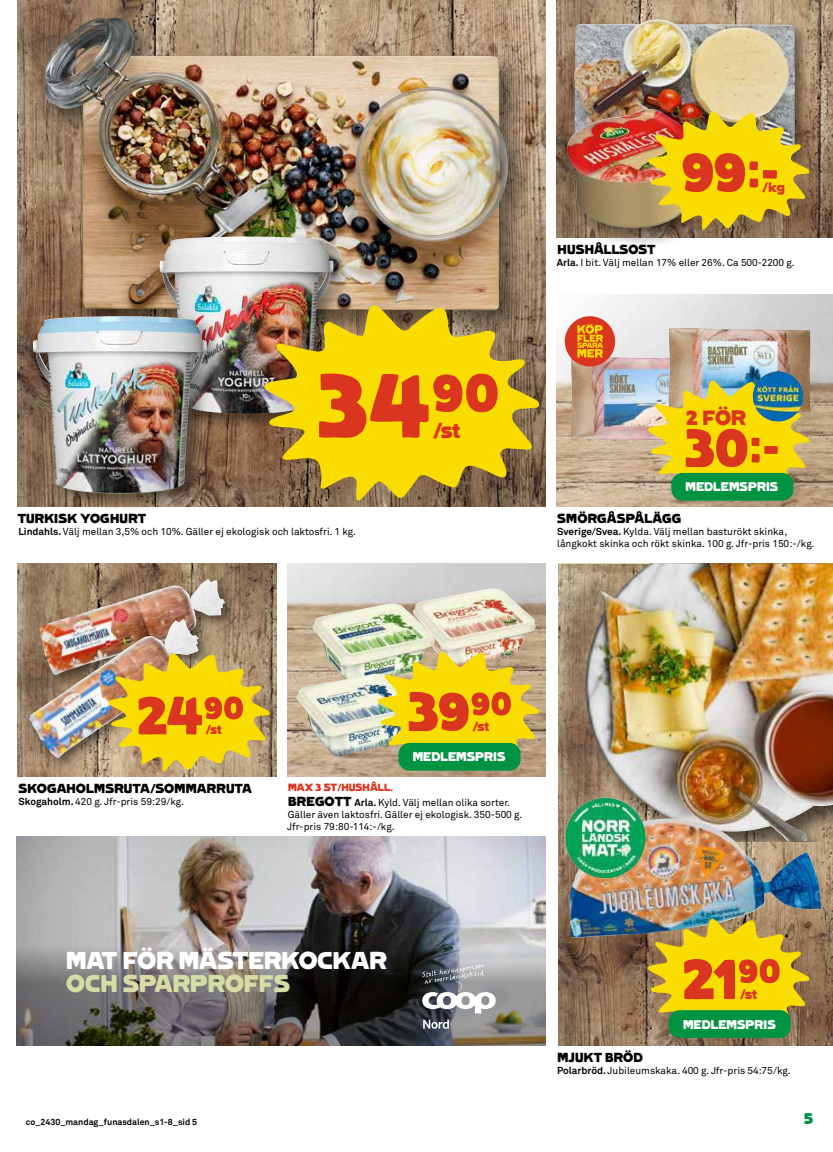
<style>
.page{position:relative;width:833px;height:1152px;background:#fff}
.page>*{position:absolute;margin:0;border:0;box-sizing:border-box;transform-origin:0 0}
.t1{font:87.62px "Coop New Regular Price";color:#da351e}
.t2{font:55.25px "Coop New Regular Price";color:#da351e}
.t3{font:54.62px "Coop New Regular Price";color:#da351e}
.t4{font:53.62px "Coop New Regular Price";color:#da351e}
.t5{font:52px "Coop New Regular Price";color:#da351e}
.t6{font:35px "Coop New";color:#da351e}
.t7{font:23.25px "Coop New";color:#fff}
.t8{font:23.25px "Coop New";color:#d5dca5}
.t9{font:22.12px "Coop New";color:#da351e}
.t10{font:21.88px "Coop New";color:#da351e}
.t11{font:21.5px "Coop New";color:#da351e}
.t12{font:20.75px "Coop New";color:#da351e}
.t13{font:19.88px "Coop New";color:#da351e}
.t14{font:15px "Coop New";color:#009341}
.t15{font:12.5px "Coop New";letter-spacing:.01em;color:#000}
.t16{font:12px "Coop New";color:#fff}
.t17{font:10px/12px "Akkurat";color:#000}
.t18{font:10px "Coop New";color:#da351e}
.t19{font:700 8.75px "Akkurat";color:#000}
.s1{font-weight:700}
.s2{font-family:"Coop New";font-size:12.5px}
</style>
<div class="page">
<img style="left:558px;top:564px;width:275px;height:481px">
<img style="left:287px;top:563px;width:259px;height:213px">
<img style="left:18px;top:0;width:528px;height:507px">
<img style="left:18px;top:563px;width:258px;height:213px">
<img style="left:556px;top:0;width:277px;height:237px">
<img style="left:556px;top:294px;width:277px;height:213px">
<div style="left:569px;top:15px;width:240px;height:170px;background:#000;opacity:.5"></div>
<img style="left:573px;top:19px;width:222px;height:92px">
<div style="left:560px;top:102px;width:161px;height:148px;background:#000;opacity:.5"></div>
<img style="left:567px;top:109px;width:131px;height:119px">
<img style="left:571px;top:357px;width:97px;height:84px">
<img style="left:668px;top:328px;width:142px;height:52px">
<img style="left:413px;top:588px;width:122px;height:63px">
<div style="left:35px;top:575px;width:204px;height:114px;background:#000;opacity:.5"></div>
<img style="left:72px;top:579px;width:136px;height:36px">
<div style="left:25px;top:615px;width:188px;height:157px;background:#000;opacity:.5"></div>
<img style="left:29px;top:619px;width:169px;height:139px">
<div style="left:565px;top:316px;width:50px;height:50px;background:#da351e;border-radius:50%"></div>
<svg style="left:577px;top:324px;width:26px;height:33px"></svg>
<svg style="left:648px;top:380px;width:162px;height:122px;background:#e2cb33"></svg>
<div style="left:671px;top:473px;width:122px;height:28px;background:#009341;border-radius:11px"></div>
<img style="left:753px;top:371px;width:50px;height:50px">
<img style="left:648px;top:111px;width:162px;height:122px">
<img style="left:312px;top:603px;width:123px;height:70px">
<img style="left:296px;top:673px;width:81px;height:83px">
<img style="left:377px;top:651px;width:163px;height:122px">
<div style="left:398px;top:743px;width:122px;height:27px;background:#009341;border-radius:11px"></div>
<svg style="left:108px;top:652px;width:162px;height:123px;background:#ddc030"></svg>
<div style="left:39px;top:12px;width:497px;height:327px;background:#000;opacity:.47"></div>
<img style="left:45px;top:18px;width:463px;height:292px">
<div style="left:155px;top:232px;width:197px;height:201px;background:#000;opacity:.47"></div>
<img style="left:160px;top:236px;width:173px;height:178px">
<div style="left:29px;top:312px;width:197px;height:201px;background:#000;opacity:.47"></div>
<img style="left:33px;top:316px;width:174px;height:177px">
<img style="left:264px;top:304px;width:276px;height:202px">
<img style="left:16px;top:836px;width:530px;height:90px">
<img style="left:16px;top:926px;width:530px;height:119px">
<svg style="left:422px;top:964px;width:74px;height:49px"></svg>
<svg style="left:423px;top:1019px;width:26px;height:9px"></svg>
<img style="left:585px;top:563px;width:248px;height:278px">
<img style="left:646px;top:818px;width:25px;height:13px">
<img style="left:564px;top:796px;width:82px;height:83px">
<svg style="left:648px;top:918px;width:162px;height:122px;background:#d1b724"></svg>
<div style="left:669px;top:1010px;width:122px;height:28px;background:#009341;border-radius:11px"></div>
<h3 class="t3" style="left:681px;top:142px;width:99px">99k</h3>
<h3 class="t10" style="left:762px;top:171px;width:24px">/kg</h3>
<h1 class="t1" style="left:316px;top:357px;width:185px">34)=</h1>
<h3 class="t6" style="left:433px;top:404px;width:29px">/st</h3>
<p class="t15" style="left:18px;top:511px;width:130px">TURKISK YOGHURT</p>
<p class="t17" style="left:18px;top:526px;width:339px"><span class="s1">Lindahls.</span> Välj mellan 3,5% och 10%. Gäller ej ekologisk och laktosfri. 1 kg.</p>
<p class="t15" style="left:557px;top:242px;width:99px">HUSHÅLLSOST</p>
<p class="t17" style="left:557px;top:257px;width:239px"><span class="s1">Arla.</span> I bit. Välj mellan 17% eller 26%. Ca 500-2200 g.</p>
<h3 class="t13" style="left:686px;top:406px;width:61px">2 FÖR</h3>
<h3 class="t5" style="left:684px;top:419px;width:97px">30k</h3>
<p class="t16" style="left:685px;top:480px;width:94px">MEDLEMSPRIS</p>
<p class="t15" style="left:557px;top:511px;width:125px">SMÖRGÅSPÅLÄGG</p>
<p class="t17" style="left:557px;top:526px;width:259px"><span class="s1">Sverige/Svea.</span> Kylda. Välj mellan basturökt skinka, långkokt skinka och rökt skinka. 100 g. Jfr-pris 150:-/kg.</p>
<h3 class="t5" style="left:137px;top:686px;width:108px">24)=</h3>
<h3 class="t12" style="left:205px;top:714px;width:18px">/st</h3>
<h3 class="t4" style="left:407px;top:681px;width:106px">39)=</h3>
<h3 class="t11" style="left:472px;top:710px;width:18px">/st</h3>
<p class="t16" style="left:413px;top:750px;width:94px">MEDLEMSPRIS</p>
<p class="t15" style="left:19px;top:780px;width:235px">SKOGAHOLMSRUTA/SOMMARRUTA</p>
<p class="t17" style="left:18px;top:795px;width:167px"><span class="s1">Skogaholm.</span> 420 g. Jfr-pris 59:29/kg.</p>
<p class="t18" style="left:288px;top:781px;width:107px">MAX 3 ST/HUSHÅLL.</p>
<p class="t17" style="left:287px;top:796px;width:237px"><span class="s2">BREGOTT</span> <span class="s1">Arla.</span> Kyld. Välj mellan olika sorter.<br>Gäller även laktosfri. Gäller ej ekologisk. 350-500 g.<br>Jfr-pris 79:80-114:-/kg.</p>
<h3 class="t7" style="left:66px;top:946px;width:322px">MAT FÖR MÄSTERKOCKAR</h3>
<h3 class="t8" style="left:66px;top:969px;width:225px">OCH SPARPROFFS</h3>
<h2 class="t2" style="left:682px;top:948px;width:100px">21)=</h2>
<h3 class="t9" style="left:740px;top:978px;width:19px">/st</h3>
<p class="t16" style="left:683px;top:1017px;width:94px">MEDLEMSPRIS</p>
<p class="t15" style="left:557px;top:1050px;width:87px">MJUKT BRÖD</p>
<p class="t17" style="left:557px;top:1065px;width:235px"><span class="s1">Polarbröd.</span> Jubileumskaka. 400 g. Jfr-pris 54:75/kg.</p>
<p class="t19" style="left:26px;top:1116px;width:173px">co_2430_mandag_funasdalen_s1-8_sid 5</p>
<h3 class="t14" style="left:804px;top:1109px;width:11px">5</h3>
</div>
